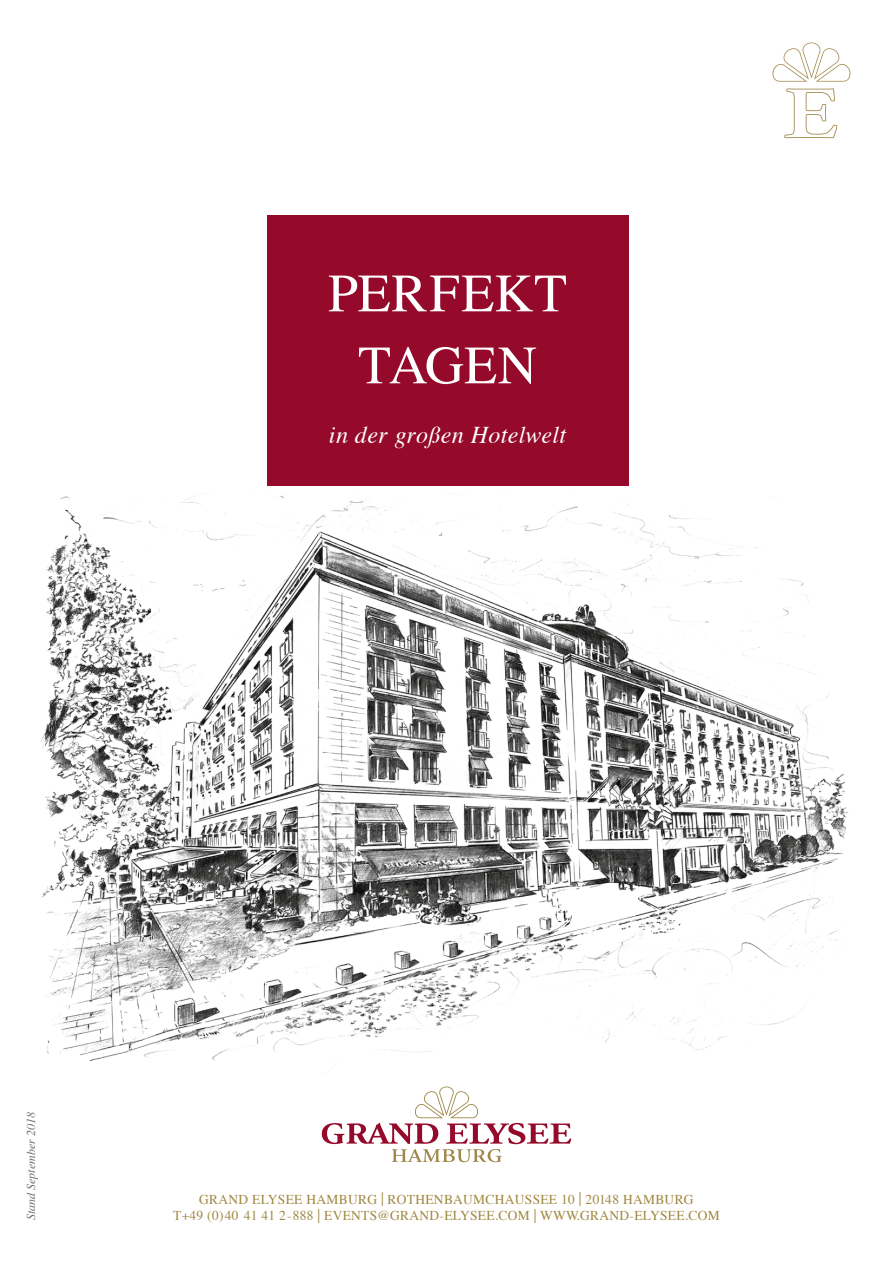
<style>
.page{position:relative;width:893px;height:1263px;background:#fff}
.page>*{position:absolute;margin:0;border:0;box-sizing:border-box;transform-origin:0 0}
.t1{font:54px/72px "Times";letter-spacing:.01em;color:#fff;text-align:center}
.t2{font:italic 24px "Times";letter-spacing:.015em;color:#fff}
.t3{font:13.5px/16.5px "Times";letter-spacing:.02em;color:#a18842;text-align:center}
.t4{font:italic 12px "Times";color:#706f6f}
.s1{font-size:20.25px}
</style>
<div class="page">
<svg style="left:772px;top:43px;width:78px;height:39px"></svg>
<svg style="left:784px;top:88px;width:53px;height:50px"></svg>
<img style="left:41px;top:496px;width:807px;height:565px">
<div style="left:267px;top:215px;width:361px;height:270px;background:#950a2a"></div>
<svg style="left:322px;top:1086px;width:249px;height:76px"></svg>
<h1 class="t1" style="left:328px;top:253px;width:241px">PERFEKT<br>TAGEN</h1>
<h2 class="t2" style="left:329px;top:414px;width:239px">in der großen Hotelwelt</h2>
<p class="t4" style="left:21px;top:1220px;width:109px;rotate:-90deg">Stand September 2018</p>
<p class="t3" style="left:173px;top:1190px;width:548px">GRAND ELYSEE HAMBURG <span class="s1">|</span> ROTHENBAUMCHAUSSEE 10 <span class="s1">|</span> 20148 HAMBURG<br>T+49 (0)40 41 41 2-888 <span class="s1">|</span> EVENTS@GRAND-ELYSEE.COM <span class="s1">|</span> WWW.GRAND-ELYSEE.COM</p>
</div>
